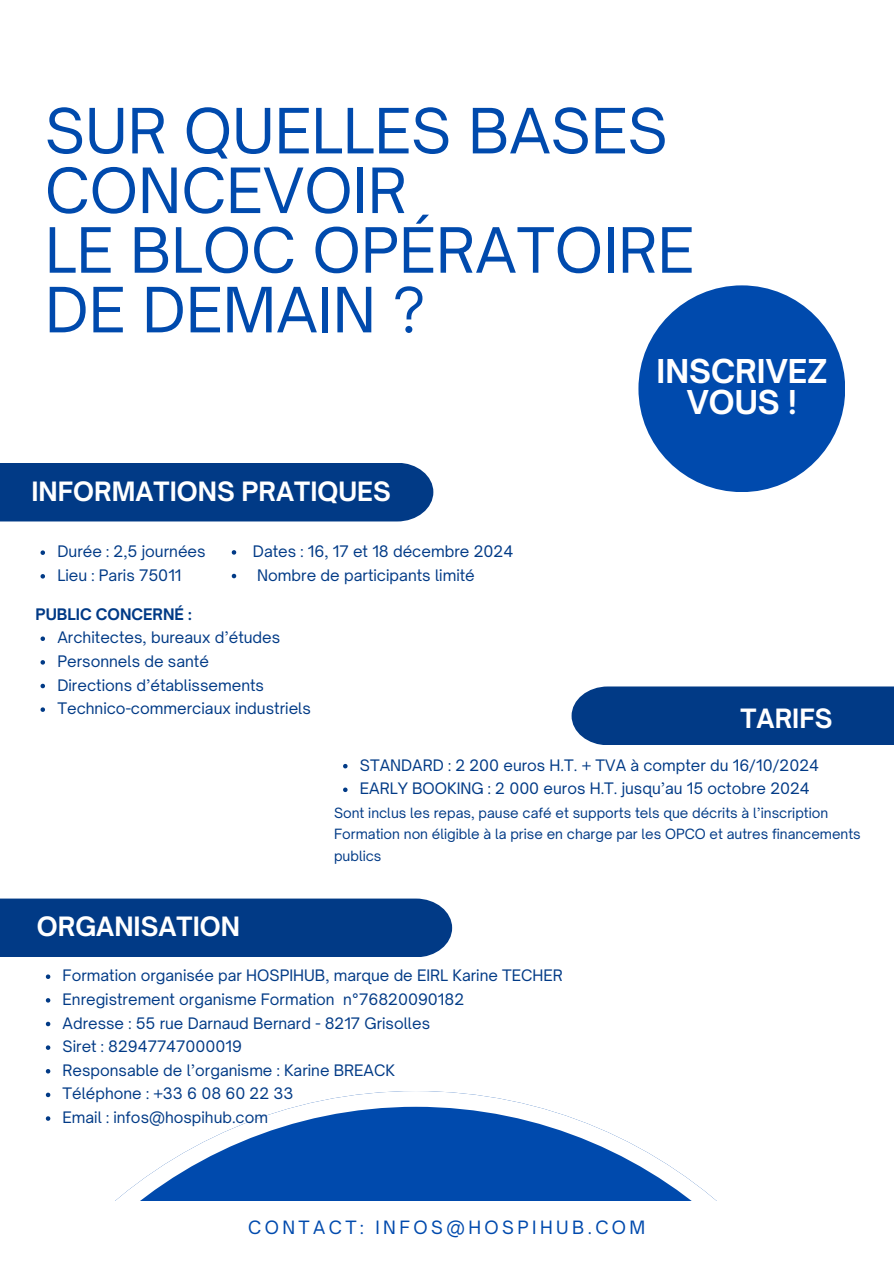
<style>
.page{position:relative;width:894px;height:1264px;background:#fff}
.page>*{position:absolute;margin:0;border:0;box-sizing:border-box;transform-origin:0 0}
.t1{font:59.7px/59.7px "Open Sauce One";color:#004aad}
.t2{font:700 31.5px/30.3px "Open Sauce One";color:#fff;text-align:center}
.t3{font:700 25.5px "Open Sauce One";color:#fff}
.t4{font:17.55px "Open Sauce One";letter-spacing:.195em;color:#004aad}
.t5{font:15.15px/23.7px "Open Sauce One";color:#013a86}
.t6{font:700 15.15px "Open Sauce One";color:#013a86}
.t7{font:13.5px/21.3px "Open Sauce One";color:#013a86}
</style>
<div class="page">
<svg style="left:45px;top:1091px;width:672px;height:110px"></svg>
<div style="left:571px;top:686px;width:322px;height:59px;background:#013a86"></div>
<div style="left:0;top:463px;width:433px;height:58px;background:#013a86"></div>
<div style="left:638px;top:285px;width:207px;height:207px;background:#004aad;border-radius:50%"></div>
<div style="left:0;top:898px;width:452px;height:59px;background:#013a86"></div>
<svg style="left:40px;top:550px;width:5px;height:5px"></svg>
<svg style="left:40px;top:574px;width:5px;height:4px"></svg>
<svg style="left:343px;top:764px;width:4px;height:4px"></svg>
<svg style="left:343px;top:787px;width:4px;height:5px"></svg>
<svg style="left:46px;top:974px;width:4px;height:4px"></svg>
<svg style="left:46px;top:998px;width:4px;height:4px"></svg>
<svg style="left:46px;top:1021px;width:4px;height:5px"></svg>
<svg style="left:46px;top:1045px;width:4px;height:4px"></svg>
<svg style="left:46px;top:1069px;width:4px;height:4px"></svg>
<svg style="left:46px;top:1092px;width:4px;height:5px"></svg>
<svg style="left:46px;top:1116px;width:4px;height:4px"></svg>
<svg style="left:40px;top:636px;width:5px;height:5px"></svg>
<svg style="left:40px;top:660px;width:5px;height:4px"></svg>
<svg style="left:40px;top:683px;width:5px;height:5px"></svg>
<svg style="left:40px;top:707px;width:5px;height:5px"></svg>
<svg style="left:232px;top:550px;width:4px;height:4px"></svg>
<svg style="left:232px;top:574px;width:4px;height:4px"></svg>
<h1 class="t1" style="left:45px;top:101px;width:650px">SUR QUELLES BASES<br>CONCEVOIR<br>LE BLOC OPÉRATOIRE<br>DE DEMAIN ?</h1>
<p class="t3" style="left:31px;top:475px;width:361px">INFORMATIONS PRATIQUES</p>
<p class="t5" style="left:57px;top:539px;width:150px">Durée : 2,5 journées</p>
<p class="t5" style="left:57px;top:563px;width:125px">Lieu : Paris 75011</p>
<p class="t5" style="left:253px;top:539px;width:262px">Dates : 16, 17 et 18 décembre 2024</p>
<h5 class="t5" style="left:257px;top:563px;width:219px">Nombre de participants limité</h5>
<p class="t6" style="left:36px;top:604px;width:158px">PUBLIC CONCERNÉ :</p>
<p class="t5" style="left:57px;top:625px;width:255px">Architectes, bureaux d’études<br>Personnels de santé<br>Directions d’établissements<br>Technico-commerciaux industriels</p>
<p class="t2" style="left:656px;top:356px;width:172px">INSCRIVEZ<br>VOUS !</p>
<h3 class="t3" style="left:740px;top:702px;width:93px">TARIFS</h3>
<p class="t3" style="left:37px;top:910px;width:204px">ORGANISATION</p>
<p class="t5" style="left:360px;top:753px;width:460px">STANDARD : 2 200 euros H.T. + TVA à compter du 16/10/2024</p>
<p class="t5" style="left:360px;top:776px;width:451px">EARLY BOOKING : 2 000 euros H.T. jusqu’au 15 octobre 2024</p>
<h3 class="t7" style="left:334px;top:802px;width:495px">Sont inclus les repas, pause café et supports tels que décrits à l’inscription</h3>
<h4 class="t7" style="left:334px;top:823px;width:528px">Formation non éligible à la prise en charge par les OPCO et autres financements publics</h4>
<p class="t5" style="left:63px;top:963px;width:501px">Formation organisée par HOSPIHUB, marque de EIRL Karine TECHER</p>
<h3 class="t5" style="left:63px;top:987px;width:403px">Enregistrement organisme Formation n°76820090182</h3>
<p class="t5" style="left:63px;top:1010px;width:369px">Adresse : 55 rue Darnaud Bernard - 8217 Grisolles</p>
<p class="t5" style="left:63px;top:1034px;width:181px">Siret : 82947747000019</p>
<p class="t5" style="left:63px;top:1058px;width:334px">Responsable de l’organisme : Karine BREACK</p>
<p class="t5" style="left:63px;top:1081px;width:232px">Téléphone : +33 6 08 60 22 33</p>
<p class="t5" style="left:63px;top:1105px;width:207px">Email : infos@hospihub.com</p>
<p class="t4" style="left:248px;top:1216px;width:398px">CONTACT: INFOS@HOSPIHUB.COM</p>
</div>
